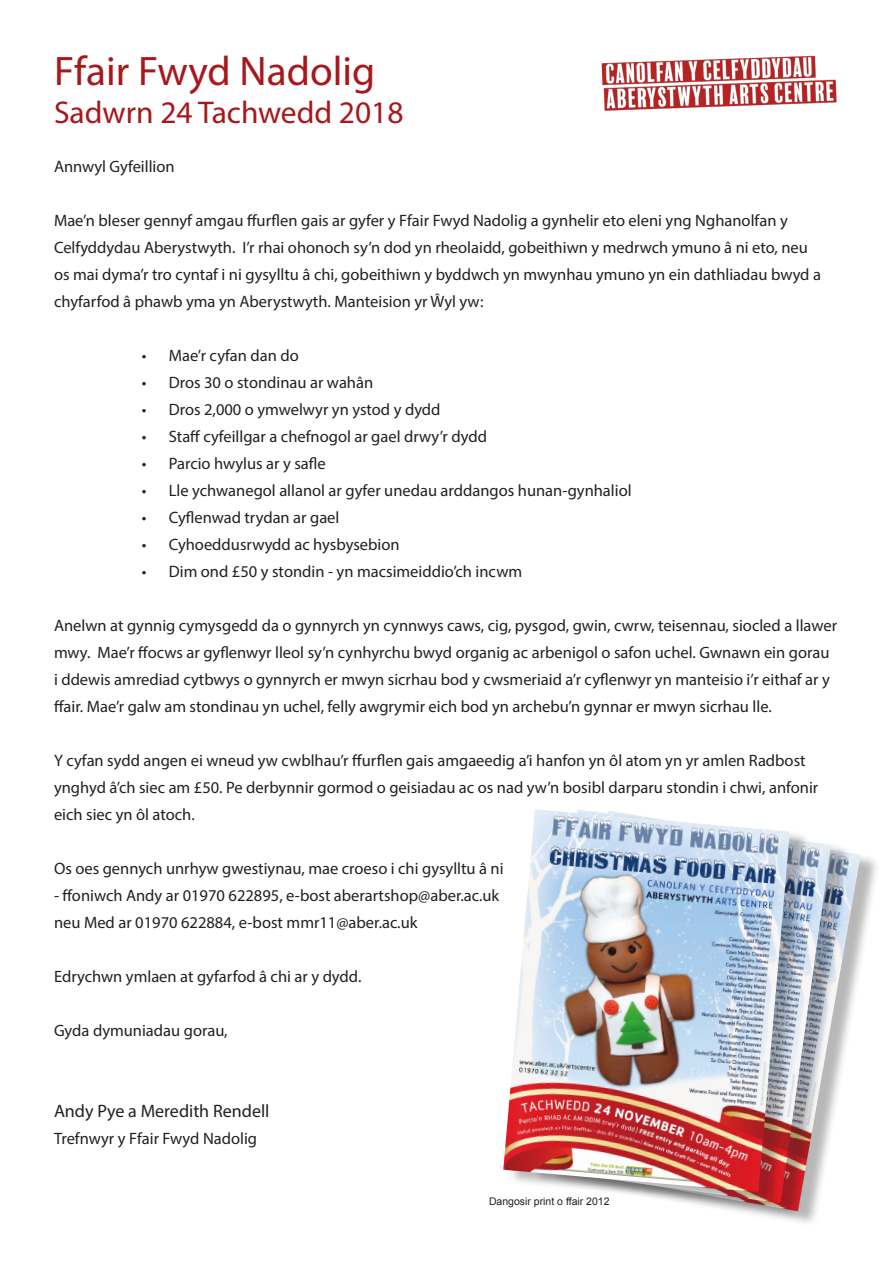
<style>
.page{position:relative;width:893px;height:1263px;background:#fff}
.page>*{position:absolute;margin:0;border:0;box-sizing:border-box;transform-origin:0 0}
.t1{font:41.4px "Myriad Pro";color:#a8171b}
.t2{font:31.5px "Myriad Pro";color:#a8171b}
.t3{font:18px "Myriad Pro";color:#231f20}
.t4{font:16.5px/27px "Myriad Pro";color:#231f20}
.t5{font:10.5px "Arial";color:#231f20}
</style>
<div class="page">
<div style="left:551px;top:810px;width:330px;height:417px;background:#231f20;opacity:.32"></div>
<img style="left:851px;top:810px;width:10px;height:401px">
<div style="left:532px;top:810px;width:319px;height:408px;background:#231f20;opacity:.32"></div>
<img style="left:810px;top:810px;width:21px;height:393px">
<div style="left:508px;top:809px;width:302px;height:398px;background:#231f20;opacity:.32"></div>
<img style="left:503px;top:809px;width:287px;height:383px">
<img style="left:601px;top:55px;width:236px;height:56px">
<p class="t1" style="left:54px;top:46px;width:323px">Ffair Fwyd Nadolig</p>
<p class="t2" style="left:54px;top:93px;width:351px">Sadwrn 24 Tachwedd 2018</p>
<p class="t4" style="left:54px;top:153px;width:122px">Annwyl Gyfeillion</p>
<p class="t4" style="left:54px;top:207px;width:768px">Mae’n bleser gennyf amgau ffurflen gais ar gyfer y Ffair Fwyd Nadolig a gynhelir eto eleni yng Nghanolfan y Celfyddydau Aberystwyth. I’r rhai ohonoch sy’n dod yn rheolaidd, gobeithiwn y medrwch ymuno â ni eto, neu os mai dyma’r tro cyntaf i ni gysylltu â chi, gobeithiwn y byddwch yn mwynhau ymuno yn ein dathliadau bwyd a chyfarfod â phawb yma yn Aberystwyth. Manteision yr Ŵyl yw:</p>
<p class="t4" style="left:142px;top:342px;width:159px">• Mae’r cyfan dan do</p>
<p class="t4" style="left:142px;top:369px;width:233px">• Dros 30 o stondinau ar wahân</p>
<p class="t4" style="left:142px;top:396px;width:300px">• Dros 2,000 o ymwelwyr yn ystod y dydd</p>
<p class="t4" style="left:142px;top:423px;width:347px">• Staff cyfeillgar a chefnogol ar gael drwy’r dydd</p>
<p class="t4" style="left:142px;top:450px;width:185px">• Parcio hwylus ar y safle</p>
<p class="t4" style="left:142px;top:477px;width:491px">• Lle ychwanegol allanol ar gyfer unedau arddangos hunan-gynhaliol</p>
<p class="t4" style="left:142px;top:504px;width:199px">• Cyflenwad trydan ar gael</p>
<p class="t4" style="left:142px;top:531px;width:259px">• Cyhoeddusrwydd ac hysbysebion</p>
<p class="t4" style="left:142px;top:558px;width:382px">• Dim ond £50 y stondin - yn macsimeiddio’ch incwm</p>
<p class="t4" style="left:54px;top:612px;width:784px">Anelwn at gynnig cymysgedd da o gynnyrch yn cynnwys caws, cig, pysgod, gwin, cwrw, teisennau, siocled a llawer mwy. Mae’r ffocws ar gyflenwyr lleol sy’n cynhyrchu bwyd organig ac arbenigol o safon uchel. Gwnawn ein gorau i ddewis amrediad cytbwys o gynnyrch er mwyn sicrhau bod y cwsmeriaid a’r cyflenwyr yn manteisio i’r eithaf ar y ffair. Mae’r galw am stondinau yn uchel, felly awgrymir eich bod yn archebu’n gynnar er mwyn sicrhau lle.</p>
<p class="t4" style="left:54px;top:747px;width:766px">Y cyfan sydd angen ei wneud yw cwblhau’r ffurflen gais amgaeedig a’i hanfon yn ôl atom yn yr amlen Radbost ynghyd â’ch siec am £50. Pe derbynnir gormod o geisiadau ac os nad yw’n bosibl darparu stondin i chwi, anfonir eich siec yn ôl atoch.</p>
<p class="t4" style="left:54px;top:855px;width:451px">Os oes gennych unrhyw gwestiynau, mae croeso i chi gysylltu â ni</p>
<p class="t4" style="left:54px;top:882px;width:447px">- ffoniwch Andy ar 01970 622895, e-bost aberartshop@aber.ac.uk neu Med ar 01970 622884, e-bost mmr11@aber.ac.uk</p>
<p class="t4" style="left:54px;top:963px;width:309px">Edrychwn ymlaen at gyfarfod â chi ar y dydd.</p>
<p class="t4" style="left:54px;top:1017px;width:175px">Gyda dymuniadau gorau,</p>
<p class="t3" style="left:54px;top:1100px;width:217px">Andy Pye a Meredith Rendell</p>
<p class="t4" style="left:54px;top:1125px;width:205px">Trefnwyr y Ffair Fwyd Nadolig</p>
<p class="t5" style="left:489px;top:1194px;width:122px">Dangosir print o ffair 2012</p>
</div>
